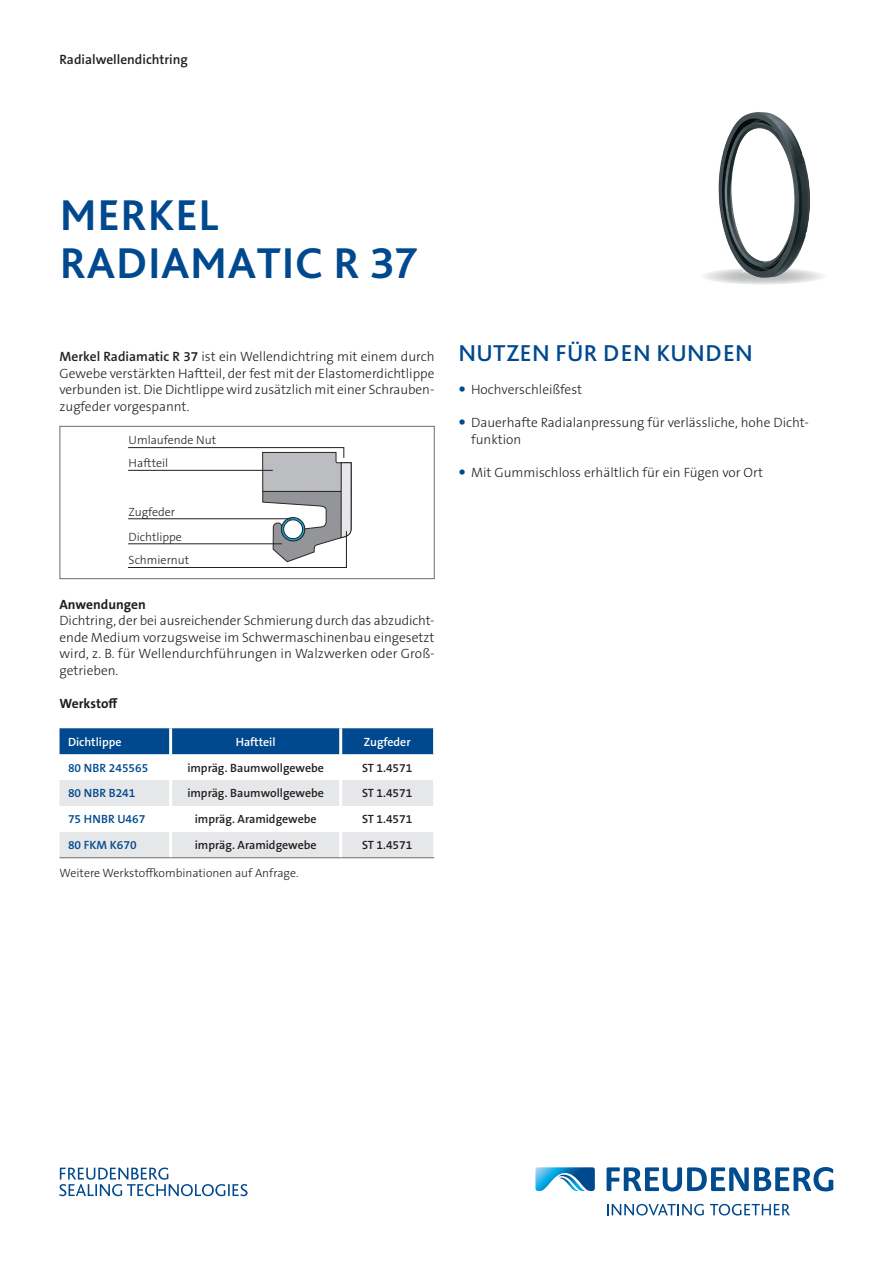
<style>
.page{position:relative;width:893px;height:1263px;background:#fff}
.page>*{position:absolute;margin:0;border:0;box-sizing:border-box;transform-origin:0 0}
.Headline_blue{font:700 45px "Bliss Pro";letter-spacing:.015em;color:#01498e}
.Subhead_Caps_blue{font:500 24px "Bliss Pro";letter-spacing:.015em;color:#01498e}
.Copy_DE{font:300 13.5px/16.5px "The Sans B W3";color:#231f20;text-align:justify}
.Chapter{font:600 13.5px "The Sans B W6";color:#231f20}
.Copy_Subhead_DE{font:700 13.5px "The Sans B W7";color:#231f20}
.Table_Center_semibol{font:600 12px "The Sans B W6";color:#231f20}
.image_DE{font:300 12px "The Sans B W3";color:#231f20}
.Table_content_blue_s{font:600 12px "The Sans B W6";color:#01498e}
.Table_head_center_wh{font:600 12px "The Sans B W6";color:#fff}
.Table_head_white_sem{font:600 12px "The Sans B W6";color:#fff}
.s1{font-family:"The Sans B W6";font-weight:600}
</style>
<div class="page">
<svg style="left:607px;top:1167px;width:226px;height:24px"></svg>
<svg style="left:535px;top:1167px;width:60px;height:24px"></svg>
<svg style="left:607px;top:1204px;width:97px;height:11px"></svg>
<svg style="left:710px;top:1204px;width:80px;height:11px"></svg>
<svg style="left:59px;top:1167px;width:189px;height:29px"></svg>
<svg style="left:699px;top:268px;width:128px;height:17px"></svg>
<img style="left:709px;top:112px;width:108px;height:170px">
<div style="left:60px;top:426px;width:375px;height:153px;border:1px solid #6c6d70"></div>
<svg style="left:128px;top:447px;width:224px;height:121px"></svg>
<hr style="left:128px;top:518px;width:163px;height:1px;background:#231f20">
<hr style="left:128px;top:543px;width:154px;height:1px;background:#231f20">
<div style="left:60px;top:728px;width:373px;height:26px;background:#01498e"></div>
<svg style="left:60px;top:780px;width:373px;height:77px"></svg>
<hr style="left:169px;top:728px;width:3px;height:26px;background:#fff">
<hr style="left:169px;top:780px;width:3px;height:26px;background:#fff">
<hr style="left:169px;top:806px;width:3px;height:26px;background:#fff">
<hr style="left:169px;top:832px;width:3px;height:25px;background:#fff">
<hr style="left:339px;top:728px;width:3px;height:26px;background:#fff">
<hr style="left:339px;top:780px;width:3px;height:26px;background:#fff">
<hr style="left:339px;top:806px;width:3px;height:26px;background:#fff">
<hr style="left:339px;top:832px;width:3px;height:25px;background:#fff">
<hr style="left:60px;top:857px;width:111px;height:1px;background:#6c6d70">
<hr style="left:171px;top:857px;width:170px;height:1px;background:#6c6d70">
<hr style="left:341px;top:857px;width:94px;height:1px;background:#6c6d70">
<p class="Chapter" style="left:60px;top:51px;width:130px">Radialwellendichtring</p>
<p class="Headline_blue" style="left:60px;top:188px;width:161px">MERKEL</p>
<p class="Headline_blue" style="left:60px;top:236px;width:359px">RADIAMATIC R 37</p>
<p class="Copy_DE" style="left:60px;top:348px;width:377px"><span class="s1">Merkel Radiamatic R 37</span> ist ein Wellendichtring mit einem durch Gewebe verstärkten Haftteil, der fest mit der Elastomerdichtlippe verbunden ist. Die Dichtlippe wird zusätzlich mit einer Schrauben&shy;zugfeder vorgespannt.</p>
<p class="image_DE" style="left:129px;top:433px;width:89px">Umlaufende Nut</p>
<p class="image_DE" style="left:129px;top:455px;width:41px">Haftteil</p>
<p class="image_DE" style="left:129px;top:504px;width:48px">Zugfeder</p>
<p class="image_DE" style="left:129px;top:529px;width:55px">Dichtlippe</p>
<p class="image_DE" style="left:129px;top:552px;width:62px">Schmiernut</p>
<p class="Copy_Subhead_DE" style="left:60px;top:595px;width:88px">Anwendungen</p>
<p class="Copy_DE" style="left:60px;top:612px;width:377px">Dichtring, der bei ausreichender Schmierung durch das abzudicht&shy;ende Medium vorzugsweise im Schwermaschinenbau eingesetzt wird, z. B. für Wellendurchführungen in Walzwerken oder Groß&shy;getrieben.</p>
<p class="Copy_Subhead_DE" style="left:60px;top:694px;width:60px">Werkstoff</p>
<p class="Table_head_white_sem" style="left:68px;top:734px;width:55px">Dichtlippe</p>
<p class="Table_head_center_wh" style="left:236px;top:734px;width:41px">Haftteil</p>
<p class="Table_head_center_wh" style="left:364px;top:734px;width:48px">Zugfeder</p>
<p class="Table_content_blue_s" style="left:68px;top:760px;width:82px">80 NBR 245565</p>
<p class="Table_Center_semibol" style="left:187px;top:760px;width:138px">impräg. Baumwollgewebe</p>
<p class="Table_Center_semibol" style="left:362px;top:760px;width:52px">ST 1.4571</p>
<p class="Table_content_blue_s" style="left:68px;top:786px;width:69px">80 NBR B241</p>
<p class="Table_Center_semibol" style="left:187px;top:786px;width:138px">impräg. Baumwollgewebe</p>
<p class="Table_Center_semibol" style="left:362px;top:786px;width:52px">ST 1.4571</p>
<p class="Table_content_blue_s" style="left:68px;top:811px;width:79px">75 HNBR U467</p>
<p class="Table_Center_semibol" style="left:195px;top:811px;width:123px">impräg. Aramidgewebe</p>
<p class="Table_Center_semibol" style="left:362px;top:811px;width:52px">ST 1.4571</p>
<p class="Table_content_blue_s" style="left:68px;top:837px;width:70px">80 FKM K670</p>
<p class="Table_Center_semibol" style="left:195px;top:837px;width:123px">impräg. Aramidgewebe</p>
<p class="Table_Center_semibol" style="left:362px;top:837px;width:52px">ST 1.4571</p>
<p class="image_DE" style="left:60px;top:866px;width:241px">Weitere Werkstoffkombinationen auf Anfrage.</p>
<p class="Subhead_Caps_blue" style="left:458px;top:338px;width:296px">NUTZEN FÜR DEN KUNDEN</p>
<p class="Copy_DE" style="left:471px;top:381px;width:113px">Hochverschleißfest</p>
<p class="Copy_DE" style="left:471px;top:414px;width:339px">Dauerhafte Radialanpressung für verlässliche, hohe Dicht&shy;funktion</p>
<p class="Copy_DE" style="left:471px;top:464px;width:293px">Mit Gummischloss erhältlich für ein Fügen vor Ort</p>
</div>
